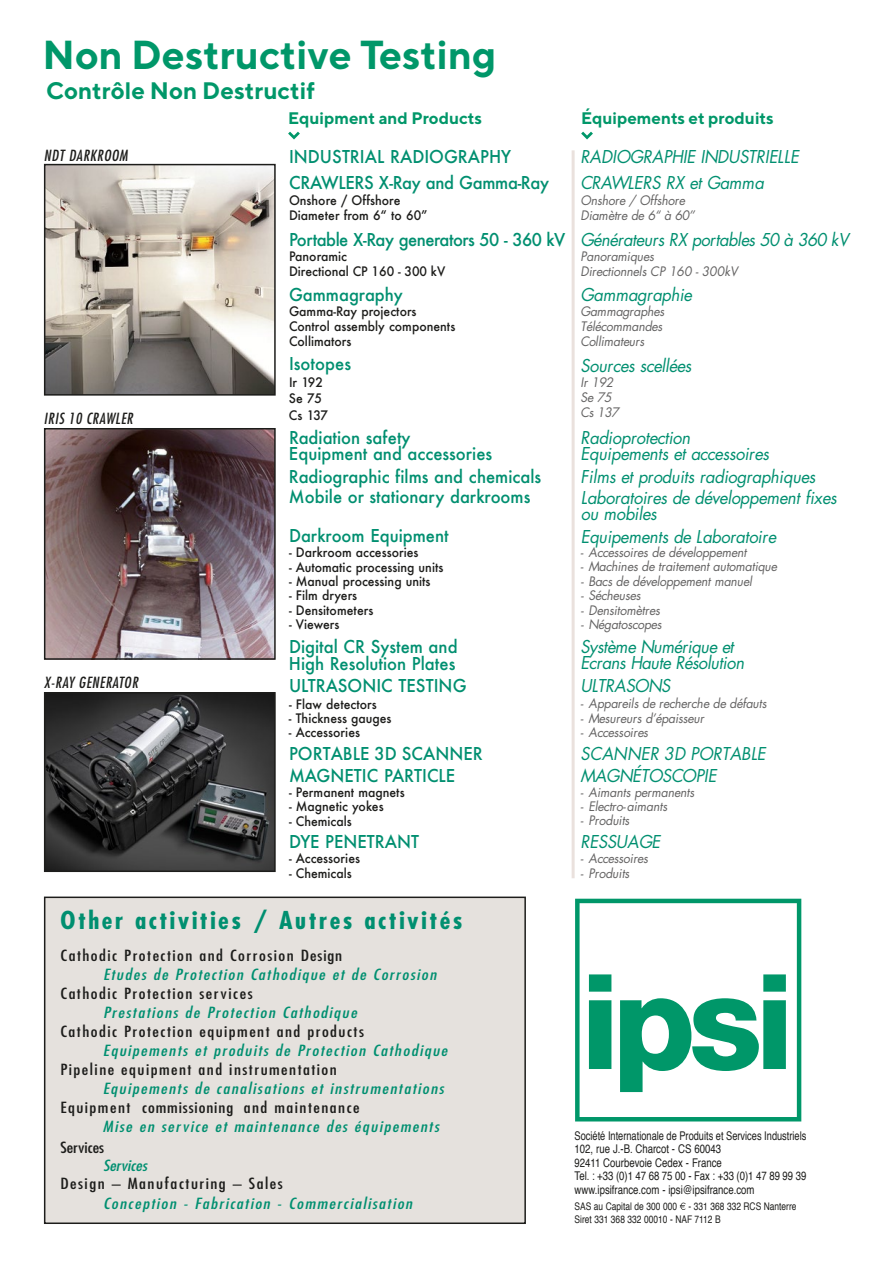
<style>
.page{position:relative;width:893px;height:1263px;background:#fff}
.page>*{position:absolute;margin:0;border:0;box-sizing:border-box;transform-origin:0 0}
.t1{font:700 40.5px "TT Norms";color:#009769}
.t2{font:condensed 24px "Futura Std";letter-spacing:.105em;color:#008f70}
.t3{font:700 condensed 24px "Futura Std";letter-spacing:.1em;color:#008f70;scale:1.07 1}
.t4{font:700 23.85px "TT Norms";color:#009769}
.t5{font:italic 17.25px/16.5px "Futura Std";letter-spacing:-.015em;color:#008f70;scale:.96 1}
.t6{font:500 17.25px/16.5px "Futura";color:#008f70;scale:.96 1}
.t7{font:500 17.25px "Futura";letter-spacing:-.03em;color:#008f70;scale:.96 1}
.t8{font:700 16.65px "TT Norms";color:#009769}
.t9{font:italic condensed 15px "Futura Std";letter-spacing:.08em;color:#008f70;scale:1.2 1}
.t10{font:condensed 15px "Futura Std";letter-spacing:.08em;color:#1d1d1b;scale:1.2 1}
.t11{font:italic condensed 15px "Futura Std";letter-spacing:.04em;color:#1d1d1b}
.t12{font:condensed 15px "Futura Std";color:#1d1d1b;scale:1.2 1}
.t13{font:italic condensed 15px "Futura Std";color:#008f70;scale:1.2 1}
.t14{font:italic 12.75px/15px "Futura Std";letter-spacing:-.015em;color:#646363;scale:.96 1}
.t15{font:500 12.75px/15px "Futura";color:#1d1d1b;scale:.96 1}
.t16{font:italic 12.75px/15px "Futura Std";letter-spacing:-.04em;color:#646363;scale:.96 1}
.t17{font:12px/13.5px "Helvetica";color:#1d1d1b;scale:.77 1}
.t18{font:10.5px/13.5px "Helvetica";color:#1d1d1b;scale:.8 1}
.s1{font-style:italic}
</style>
<div class="page">
<img style="left:47px;top:167px;width:226px;height:226px">
<div style="left:44px;top:164px;width:232px;height:232px;border:2px solid #1d1d1b"></div>
<img style="left:47px;top:431px;width:226px;height:226px">
<div style="left:44px;top:428px;width:232px;height:232px;border:2px solid #1d1d1b"></div>
<img style="left:47px;top:695px;width:226px;height:174px">
<div style="left:44px;top:692px;width:232px;height:180px;border:2px solid #1d1d1b"></div>
<div style="left:45px;top:897px;width:480px;height:326px;background:#e5e1dd"></div>
<div style="left:44px;top:896px;width:482px;height:328px;border:2px solid #1d1d1b"></div>
<hr style="left:572px;top:150px;width:3px;height:728px;background:#eae1dd">
<svg style="left:680px;top:1202px;width:6px;height:8px"></svg>
<svg style="left:575px;top:899px;width:226px;height:222px"></svg>
<svg style="left:589px;top:974px;width:22px;height:95px;background:#18a077"></svg>
<svg style="left:620px;top:974px;width:166px;height:118px"></svg>
<svg style="left:581px;top:131px;width:12px;height:8px"></svg>
<svg style="left:288px;top:131px;width:12px;height:8px"></svg>
<h1 class="t1" style="left:43px;top:29px;width:455px">Non Destructive Testing</h1>
<h3 class="t4" style="left:46px;top:75px;width:271px">Contrôle Non Destructif</h3>
<h3 class="t8" style="left:288px;top:108px;width:195px">Equipment and Products</h3>
<h3 class="t8" style="left:581px;top:108px;width:194px">Équipements et produits</h3>
<h2 class="t2" style="left:351px;top:95px;width:502px">Equipments and Products / <span class="s1">Equipements et Produits</span></h2>
<p class="t11" style="left:44px;top:146px;width:85px">NDT DARKROOM</p>
<p class="t11" style="left:44px;top:410px;width:90px">IRIS 10 CRAWLER</p>
<p class="t11" style="left:44px;top:674px;width:96px">X-RAY GENERATOR</p>
<h3 class="t6" style="left:289px;top:144px;width:272px;line-height:25.5px">INDUSTRIAL RADIOGRAPHY<br>CRAWLERS X-Ray and Gamma-Ray</h3>
<p class="t15" style="left:289px;top:193px;width:146px">Onshore / Offshore<br>Diameter from 6“ to 60”</p>
<h3 class="t7" style="left:289px;top:227px;width:289px">Portable X-Ray generators 50 - 360 kV</h3>
<p class="t15" style="left:289px;top:248px;width:164px">Panoramic<br>Directional CP 160 - 300 kV</p>
<h3 class="t6" style="left:289px;top:286px;width:120px">Gammagraphy</h3>
<p class="t15" style="left:289px;top:304px;width:175px">Gamma-Ray projectors<br>Control assembly components<br>Collimators</p>
<h3 class="t6" style="left:289px;top:355px;width:66px">Isotopes</h3>
<p class="t15" style="left:289px;top:374px;width:42px;line-height:16.5px">Ir 192<br>Se 75<br>Cs 137</p>
<h3 class="t6" style="left:289px;top:429px;width:213px">Radiation safety<br>Equipment and accessories</h3>
<h3 class="t6" style="left:289px;top:466px;width:264px;line-height:20.4px">Radiographic films and chemicals<br>Mobile or stationary darkrooms</h3>
<h3 class="t6" style="left:289px;top:527px;width:168px">Darkroom Equipment</h3>
<p class="t15" style="left:289px;top:545px;width:136px">- Darkroom accessories</p>
<p class="t15" style="left:289px;top:559px;width:162px">- Automatic processing units</p>
<p class="t15" style="left:289px;top:573px;width:149px">- Manual processing units</p>
<p class="t15" style="left:289px;top:588px;width:73px">- Film dryers</p>
<p class="t15" style="left:289px;top:602px;width:89px">- Densitometers</p>
<p class="t15" style="left:289px;top:617px;width:54px">- Viewers</p>
<h3 class="t6" style="left:289px;top:638px;width:177px">Digital CR System and<br>High Resolution Plates</h3>
<h3 class="t6" style="left:289px;top:677px;width:187px">ULTRASONIC TESTING</h3>
<p class="t15" style="left:289px;top:696px;width:93px">- Flaw detectors</p>
<p class="t15" style="left:289px;top:711px;width:108px">- Thickness gauges</p>
<p class="t15" style="left:289px;top:725px;width:76px">- Accessories</p>
<h3 class="t6" style="left:289px;top:742px;width:203px;line-height:22.5px">PORTABLE 3D SCANNER<br>MAGNETIC PARTICLE</h3>
<p class="t15" style="left:289px;top:784px;width:122px">- Permanent magnets</p>
<p class="t15" style="left:289px;top:799px;width:100px">- Magnetic yokes</p>
<p class="t15" style="left:289px;top:813px;width:67px">- Chemicals</p>
<h3 class="t6" style="left:289px;top:833px;width:137px">DYE PENETRANT</h3>
<p class="t15" style="left:289px;top:851px;width:76px">- Accessories</p>
<p class="t15" style="left:289px;top:866px;width:67px">- Chemicals</p>
<h3 class="t5" style="left:581px;top:144px;width:229px;line-height:25.5px">RADIOGRAPHIE INDUSTRIELLE<br>CRAWLERS RX et Gamma</h3>
<p class="t14" style="left:581px;top:193px;width:120px">Onshore / Offshore<br>Diamètre de 6“ à 60’’</p>
<h3 class="t5" style="left:581px;top:231px;width:281px">Générateurs RX portables 50 à 360 kV</h3>
<p class="t14" style="left:581px;top:248px;width:165px">Panoramiques<br>Directionnels CP 160 - 300kV</p>
<h3 class="t5" style="left:581px;top:287px;width:118px">Gammagraphie</h3>
<p class="t14" style="left:581px;top:304px;width:89px">Gammagraphes<br>Télécommandes<br>Collimateurs</p>
<h3 class="t5" style="left:581px;top:357px;width:117px">Sources scellées</h3>
<p class="t16" style="left:581px;top:374px;width:41px">Ir 192<br>Se 75<br>Cs 137</p>
<h3 class="t5" style="left:581px;top:429px;width:198px">Radioprotection<br>Equipements et accessoires</h3>
<h3 class="t5" style="left:581px;top:466px;width:268px;line-height:21px">Films et produits radiographiques<br>Laboratoires de développement fixes</h3>
<h3 class="t5" style="left:581px;top:503px;width:205px;line-height:22.5px">ou mobiles<br>Equipements de Laboratoire</h3>
<p class="t14" style="left:581px;top:545px;width:174px">- Accessoires de développement</p>
<p class="t14" style="left:581px;top:559px;width:206px">- Machines de traitement automatique</p>
<p class="t14" style="left:581px;top:574px;width:180px">- Bacs de développement manuel</p>
<p class="t14" style="left:581px;top:588px;width:64px">- Sécheuses</p>
<p class="t14" style="left:581px;top:602px;width:84px">- Densitomètres</p>
<p class="t14" style="left:581px;top:617px;width:86px">- Négatoscopes</p>
<h3 class="t5" style="left:581px;top:639px;width:172px">Système Numérique et<br>Ecrans Haute Résolution</h3>
<h3 class="t5" style="left:580px;top:678px;width:95px">ULTRASONS</h3>
<p class="t14" style="left:581px;top:696px;width:195px">- Appareils de recherche de défauts</p>
<p class="t14" style="left:581px;top:711px;width:130px">- Mesureurs d’épaisseur</p>
<p class="t14" style="left:581px;top:725px;width:72px">- Accessoires</p>
<h3 class="t5" style="left:581px;top:742px;width:194px;line-height:22.5px">SCANNER 3D PORTABLE<br>MAGNÉTOSCOPIE</h3>
<p class="t14" style="left:581px;top:785px;width:120px">- Aimants permanents</p>
<p class="t14" style="left:581px;top:799px;width:92px">- Electro-aimants</p>
<p class="t14" style="left:581px;top:813px;width:52px">- Produits</p>
<h3 class="t5" style="left:581px;top:834px;width:85px">RESSUAGE</h3>
<p class="t14" style="left:581px;top:851px;width:72px">- Accessoires</p>
<p class="t14" style="left:581px;top:866px;width:52px">- Produits</p>
<h2 class="t3" style="left:61px;top:905px;width:377px">Other activities / Autres activités</h2>
<p class="t10" style="left:61px;top:946px;width:236px">Cathodic Protection and Corrosion Design</p>
<p class="t9" style="left:103px;top:965px;width:279px">Etudes de Protection Cathodique et de Corrosion</p>
<p class="t10" style="left:61px;top:984px;width:162px">Cathodic Protection services</p>
<p class="t9" style="left:103px;top:1004px;width:213px">Prestations de Protection Cathodique</p>
<p class="t10" style="left:60px;top:1022px;width:254px">Cathodic Protection equipment and products</p>
<p class="t9" style="left:103px;top:1042px;width:288px">Equipements et produits de Protection Cathodique</p>
<p class="t10" style="left:60px;top:1060px;width:232px">Pipeline equipment and instrumentation</p>
<p class="t9" style="left:103px;top:1080px;width:286px">Equipements de canalisations et instrumentations</p>
<p class="t10" style="left:60px;top:1098px;width:251px">Equipment commissioning and maintenance</p>
<p class="t9" style="left:103px;top:1118px;width:282px">Mise en service et maintenance des équipements</p>
<p class="t12" style="left:60px;top:1139px;width:38px">Services</p>
<p class="t10" style="left:60px;top:1174px;width:187px">Design – Manufacturing – Sales</p>
<p class="t9" style="left:103px;top:1194px;width:259px">Conception - Fabrication - Commercialisation</p>
<p class="t13" style="left:103px;top:1157px;width:38px">Services</p>
<p class="t17" style="left:575px;top:1129px;width:303px">Société Internationale de Produits et Services Industriels 102, rue J.-B. Charcot - CS 60043<br>92411 Courbevoie Cedex - France<br>Tel. : +33 (0)1 47 68 75 00 - Fax : +33 (0)1 47 89 99 39 www.ipsifrance.com - ipsi@ipsifrance.com</p>
<p class="t18" style="left:575px;top:1200px;width:279px">SAS au Capital de 300 000 - 331 368 332 RCS Nanterre<br>Siret 331 368 332 00010 - NAF 7112 B</p>
</div>
